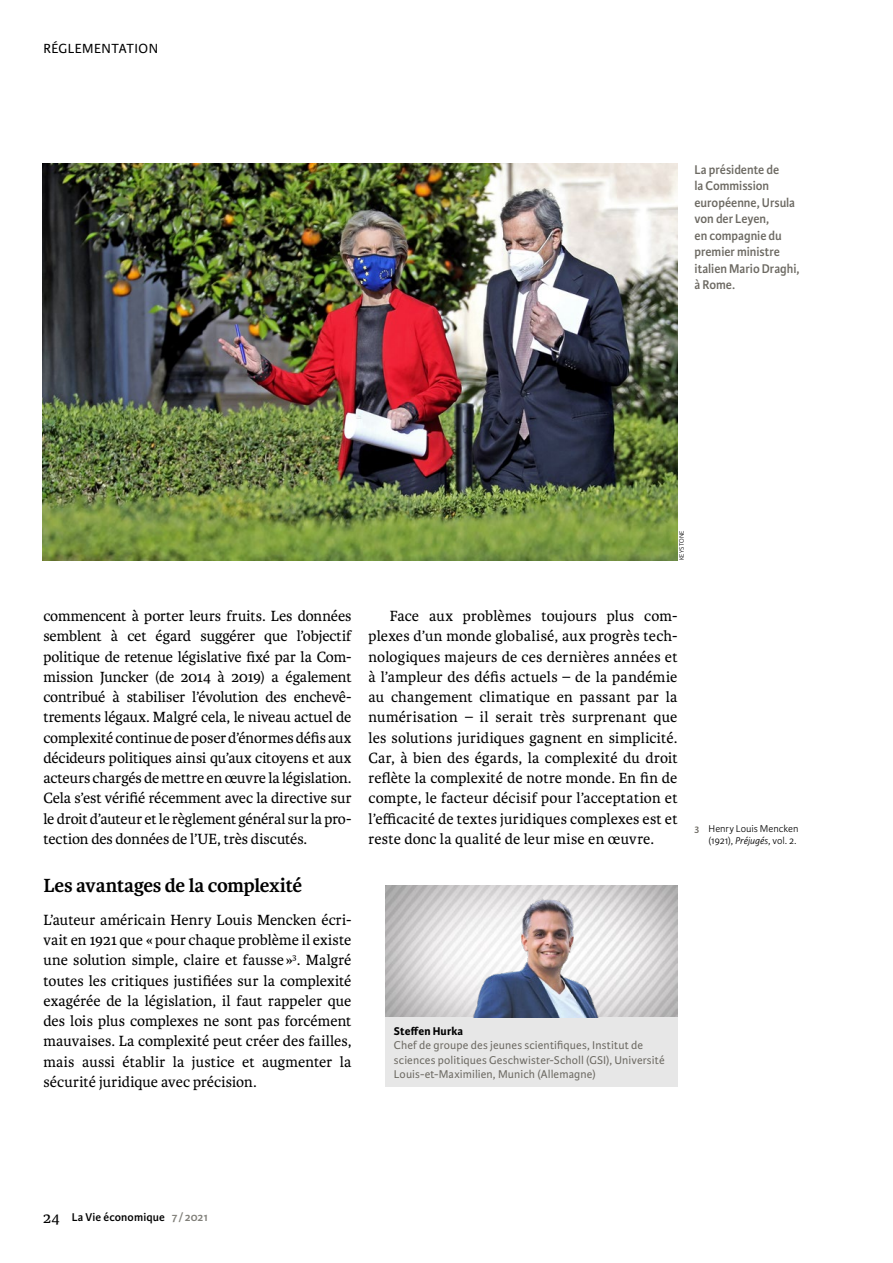
<style>
.page{position:relative;width:893px;height:1263px;background:#fff}
.page>*{position:absolute;margin:0;border:0;box-sizing:border-box;transform-origin:0 0}
.t1{font:700 20.25px "Karmina";letter-spacing:-.01em;color:#000}
.t2{font:15.75px/20.2px "Karmina";letter-spacing:.005em;color:#000;text-align:justify}
.t3{font:14.1px "Karmina Sans";letter-spacing:.035em;color:#000}
.t4{font:600 13.5px/16.5px "Karmina Sans";color:#6d6a63;scale:.95 1}
.t5{font:12px/14.4px "Karmina Sans";letter-spacing:.01em;color:#6d6a63}
.t6{font:600 12px "Karmina Sans";letter-spacing:.01em;color:#000}
.t7{font:700 12px "Karmina Sans";letter-spacing:.015em;color:#000}
.t8{font:300 10.5px/12.3px "Karmina Sans";color:#000;text-align:right}
.t9{font:300 6.75px "Karmina Sans";letter-spacing:.01em;color:#000}
.s1{font-weight:600;color:#6d6a63}
.s2{font-style:italic}
.s3{font-family:"Karmina";font-weight:400;font-size:16.5px}
.s4{color:#81807a}
</style>
<div class="page">
<img style="left:43px;top:164px;width:634px;height:396px">
<img style="left:385px;top:885px;width:292px;height:132px">
<div style="left:385px;top:1017px;width:292px;height:70px;background:#e7e7e7"></div>
<img style="left:472px;top:890px;width:146px;height:127px">
<p class="t3" style="left:43px;top:41px;width:116px">RÉGLEMENTATION</p>
<p class="t4" style="left:694px;top:161px;width:112px">La présidente de<br>la Commission européenne, Ursula von der Leyen,<br>en compagnie du premier ministre italien Mario Draghi, à Rome.</p>
<p class="t9" style="left:678px;top:560px;width:31px;rotate:-90deg">KEYSTONE</p>
<p class="t2" style="left:43px;top:606px;width:310px">commencent à porter leurs fruits. Les données semblent à cet égard suggérer que l’objectif politique de retenue législative fixé par la Com&shy;mission Juncker (de 2014 à 2019) a également contribué à stabiliser l’évolution des enchevê&shy;trements légaux. Malgré cela, le niveau actuel de complexité continue de poser d’énormes défis aux décideurs politiques ainsi qu’aux citoyens et aux acteurs chargés de mettre en œuvre la législation.<br>Cela s’est vérifié récemment avec la directive sur le droit d’auteur et le règlement général sur la pro&shy;tection des données de l’UE, très discutés.</p>
<p class="t1" style="left:43px;top:874px;width:260px">Les avantages de la complexité</p>
<p class="t2" style="left:43px;top:910px;width:310px">L’auteur américain Henry Louis Mencken écri&shy;vait en 1921 que «pour chaque problème il existe une solution simple, claire et fausse »<sup>3</sup>. Malgré toutes les critiques justifiées sur la complexité exagérée de la législation, il faut rappeler que des lois plus complexes ne sont pas forcément mauvaises. La complexité peut créer des failles, mais aussi établir la justice et augmenter la sécurité juridique avec précision.</p>
<p class="t2" style="left:369px;top:606px;width:311px;text-indent:21px">Face aux problèmes toujours plus com&shy;plexes d’un monde globalisé, aux progrès tech&shy;nologiques majeurs de ces dernières années et à l’ampleur des défis actuels – de la pandémie au changement climatique en passant par la numérisation – il serait très surprenant que les solutions juridiques gagnent en simplicité.<br>Car, à bien des égards, la complexité du droit reflète la complexité de notre monde. En fin de compte, le facteur décisif pour l’acceptation et l’efficacité de textes juridiques complexes est et reste donc la qualité de leur mise en œuvre.</p>
<p class="t7" style="left:394px;top:1024px;width:71px">Steffen Hurka</p>
<p class="t5" style="left:394px;top:1038px;width:272px">Chef de groupe des jeunes scientifiques, Institut de sciences politiques Geschwister-Scholl (GSI), Université<br>Louis-et-Maximilien, Munich (Allemagne)</p>
<p class="t8" style="left:694px;top:822px;width:106px"><span class="s1">3</span> Henry Louis Mencken (1921), <span class="s2">Préjugés</span>, vol. 2.</p>
<p class="t6" style="left:43px;top:1210px;width:166px"><span class="s3">24</span> La Vie économique <span class="s4">7 /2021</span></p>
</div>
